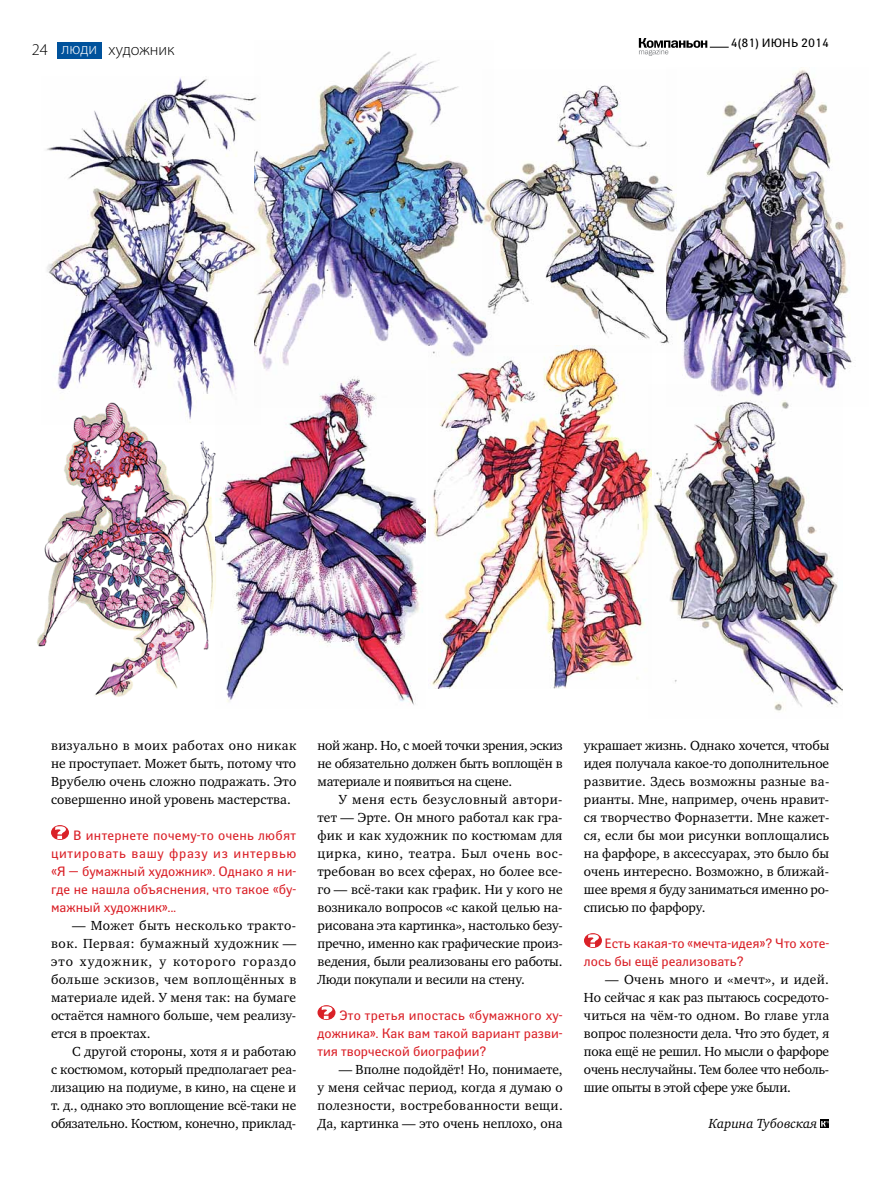
<style>
.page{position:relative;width:893px;height:1191px;background:#fff}
.page>*{position:absolute;margin:0;border:0;box-sizing:border-box;transform-origin:0 0}
.t1{font:300 16.5px "Myriad Pro";color:#000}
.t2{font:13.5px/18px "Charter ITC";letter-spacing:-.01em;color:#000;text-align:justify}
.t3{font:13.5px/18px "Yanus";color:#da2128;text-align:justify}
.t4{font:italic 13.5px "Charter ITC";color:#000}
.t5{font:12px "Yanus";color:#000}
.s1{color:#fff}
</style>
<div class="page">
<svg style="left:639px;top:38px;width:90px;height:18px"></svg>
<div style="left:57px;top:42px;width:45px;height:17px;background:#00529c"></div>
<svg style="left:51px;top:825px;width:18px;height:15px"></svg>
<svg style="left:317px;top:1005px;width:18px;height:15px"></svg>
<svg style="left:584px;top:933px;width:18px;height:15px"></svg>
<svg style="left:821px;top:1119px;width:8px;height:9px"></svg>
<svg style="left:821px;top:1121px;width:8px;height:5px"></svg>
<img style="left:46px;top:77px;width:209px;height:321px">
<img style="left:431px;top:352px;width:217px;height:336px">
<img style="left:37px;top:398px;width:179px;height:299px">
<img style="left:493px;top:85px;width:173px;height:267px">
<img style="left:648px;top:406px;width:195px;height:305px">
<img style="left:255px;top:51px;width:238px;height:356px">
<img style="left:666px;top:69px;width:186px;height:337px">
<img style="left:216px;top:371px;width:210px;height:334px">
<p class="t1" style="left:32px;top:40px;width:18px">24</p>
<p class="t1" style="left:62px;top:40px;width:115px"><span class="s1">люди</span> художник</p>
<p class="t5" style="left:731px;top:36px;width:100px">4(81) июнь 2014</p>
<p class="t2" style="left:51px;top:736px;width:247px">визуально в моих работах оно никак не проступает. Может быть, потому что Врубелю очень сложно подражать. Это совершенно иной уровень мастерства.</p>
<p class="t3" style="left:51px;top:826px;width:247px;text-indent:22px">В интернете почему-то очень любят цитировать вашу фразу из интервью «Я — бумажный художник». Однако я ни&shy;где не нашла объяснения, что такое «бу&shy;мажный художник»...</p>
<p class="t2" style="left:51px;top:916px;width:247px;text-indent:21px">— Может быть несколько тракто&shy;вок. Первая: бумажный художник — это художник, у которого гораздо больше эскизов, чем воплощённых в материале идей. У меня так: на бумаге остаётся намного больше, чем реализу&shy;ется в проектах.</p>
<p class="t2" style="left:51px;top:1042px;width:247px;text-indent:21px">С другой стороны, хотя я и работаю с костюмом, который предполагает реа&shy;лизацию на подиуме, в кино, на сцене и т. д., однако это воплощение всё-таки не обязательно. Костюм, конечно, приклад-</p>
<p class="t2" style="left:317px;top:736px;width:247px">ной жанр. Но, с моей точки зрения, эскиз не обязательно должен быть воплощён в материале и появиться на сцене.</p>
<p class="t2" style="left:317px;top:790px;width:247px;text-indent:21px">У меня есть безусловный автори&shy;тет — Эрте. Он много работал как гра&shy;фик и как художник по костюмам для цирка, кино, театра. Был очень вос&shy;требован во всех сферах, но более все&shy;го — всё-таки как график. Ни у кого не возникало вопросов «с какой целью на&shy;рисована эта картинка», настолько безу&shy;пречно, именно как графические произ&shy;ведения, были реализованы его работы.<br>Люди покупали и весили на стену.</p>
<p class="t3" style="left:317px;top:1006px;width:247px;text-indent:22px">Это третья ипостась «бумажного ху&shy;дожника». Как вам такой вариант разви&shy;тия творческой биографии?</p>
<p class="t2" style="left:317px;top:1060px;width:247px;text-indent:21px">— Вполне подойдёт! Но, понимаете, у меня сейчас период, когда я думаю о полезности, востребованности вещи.<br>Да, картинка — это очень неплохо, она</p>
<p class="t2" style="left:584px;top:736px;width:247px">украшает жизнь. Однако хочется, чтобы идея получала какое-то дополнительное развитие. Здесь возможны разные ва&shy;рианты. Мне, например, очень нравит&shy;ся творчество Форназетти. Мне кажет&shy;ся, если бы мои рисунки воплощались на фарфоре, в аксессуарах, это было бы очень интересно. Возможно, в ближай&shy;шее время я буду заниматься именно ро&shy;списью по фарфору.</p>
<p class="t3" style="left:584px;top:934px;width:247px;text-indent:21px">Есть какая-то «мечта-идея»? Что хоте&shy;лось бы ещё реализовать?</p>
<p class="t2" style="left:584px;top:970px;width:247px;text-indent:21px">— Очень много и «мечт», и идей.<br>Но сейчас я как раз пытаюсь сосредото&shy;читься на чём-то одном. Во главе угла вопрос полезности дела. Что это будет, я пока ещё не решил. Но мысли о фарфоре очень неслучайны. Тем более что неболь&shy;шие опыты в этой сфере уже были.</p>
<p class="t4" style="left:709px;top:1115px;width:110px">Карина Тубовская</p>
</div>
